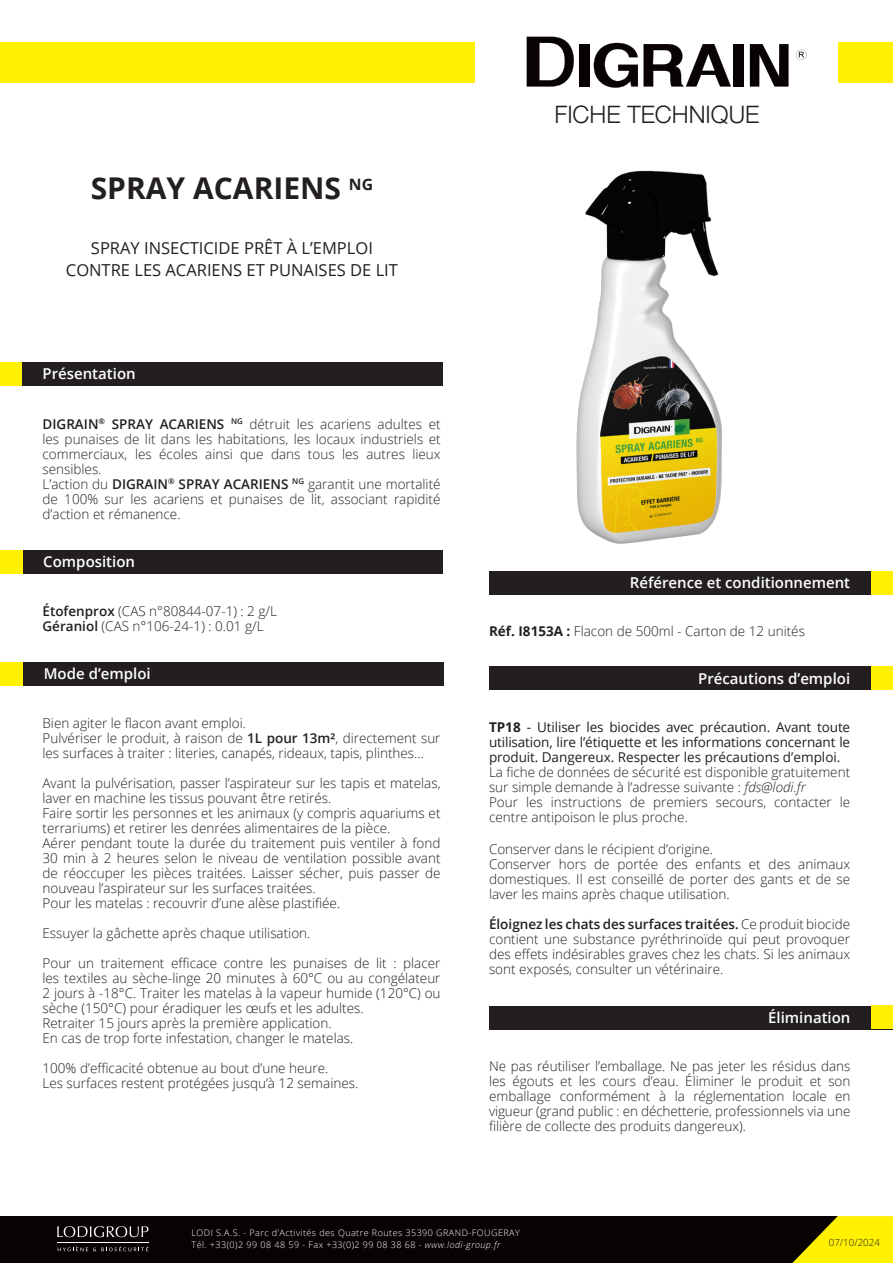
<style>
.page{position:relative;width:893px;height:1263px;background:#fff}
.page>*{position:absolute;margin:0;border:0;box-sizing:border-box;transform-origin:0 0}
.t1{font:700 30px "Open Sans";color:#231f20}
.t2{font:300 24px "Helvetica Neue";color:#231f20}
.t3{font:16.5px "Open Sans";color:#231f20}
.t4{font:600 15px "Open Sans";color:#fff}
.PARAGRAPHE_TEXTE{font:300 13.5px/15px "Open Sans";color:#231f20;text-align:justify}
.t5{font:13.5px/15px "Open Sans";color:#231f20;text-align:justify}
.TEXTE_COURANT{font:300 13.5px "Open Sans";color:#231f20}
.t6{font:300 9.75px "Open Sans";color:#231f20}
.t7{font:300 9px "Open Sans";letter-spacing:.05em;color:#fff}
.s1{font-weight:600}
.s2{font-weight:700}
.s3{font-style:italic}
</style>
<div class="page">
<div style="left:0;top:42px;width:475px;height:41px;background:#fff101"></div>
<div style="left:839px;top:42px;width:54px;height:41px;background:#fff101"></div>
<div style="left:489px;top:571px;width:404px;height:23px;background:#231f20"></div>
<div style="left:0;top:362px;width:442px;height:24px;background:#231f20"></div>
<div style="left:0;top:362px;width:21px;height:24px;background:#fff101"></div>
<div style="left:872px;top:571px;width:21px;height:23px;background:#fff101"></div>
<div style="left:489px;top:667px;width:404px;height:23px;background:#231f20"></div>
<div style="left:872px;top:667px;width:21px;height:23px;background:#fff101"></div>
<div style="left:1px;top:662px;width:442px;height:23px;background:#231f20"></div>
<div style="left:0;top:662px;width:23px;height:23px;background:#fff101"></div>
<svg style="left:527px;top:37px;width:216px;height:51px"></svg>
<svg style="left:750px;top:44px;width:38px;height:43px"></svg>
<svg style="left:796px;top:50px;width:10px;height:10px"></svg>
<div style="left:1px;top:550px;width:442px;height:23px;background:#231f20"></div>
<div style="left:0;top:550px;width:22px;height:23px;background:#fff101"></div>
<div style="left:489px;top:1006px;width:404px;height:23px;background:#231f20"></div>
<div style="left:872px;top:1006px;width:21px;height:23px;background:#fff101"></div>
<div style="left:0;top:1216px;width:838px;height:47px;background:#080302"></div>
<svg style="left:792px;top:1216px;width:101px;height:47px"></svg>
<svg style="left:57px;top:1226px;width:91px;height:11px"></svg>
<svg style="left:58px;top:1246px;width:90px;height:5px"></svg>
<hr style="left:57px;top:1242px;width:91px;height:1px;background:#fff">
<img style="left:576px;top:170px;width:146px;height:374px">
<p class="t1" style="left:91px;top:167px;width:284px">SPRAY ACARIENS <sup>NG</sup></p>
<p class="t3" style="left:91px;top:236px;width:283px">SPRAY INSECTICIDE PRÊT À L’EMPLOI</p>
<p class="t3" style="left:66px;top:259px;width:334px">CONTRE LES ACARIENS ET PUNAISES DE LIT</p>
<p class="t4" style="left:43px;top:364px;width:95px">Présentation</p>
<p class="PARAGRAPHE_TEXTE" style="left:43px;top:416px;width:400px"><span class="s1">DIGRAIN</span><sup>®</sup> <span class="s1">SPRAY ACARIENS</span> <sup>NG</sup> détruit les acariens adultes et les punaises de lit dans les habitations, les locaux industriels et commerciaux, les écoles ainsi que dans tous les autres lieux sensibles.</p>
<p class="PARAGRAPHE_TEXTE" style="left:43px;top:476px;width:400px">L’action du <span class="s1">DIGRAIN</span><sup>®</sup> <span class="s1">SPRAY ACARIENS</span> <sup>NG</sup> garantit une mortalité de 100% sur les acariens et punaises de lit, associant rapidité d’action et rémanence.</p>
<p class="t4" style="left:43px;top:551px;width:93px">Composition</p>
<p class="PARAGRAPHE_TEXTE" style="left:43px;top:603px;width:236px"><span class="s1">Étofenprox</span> (CAS n°80844-07-1) : 2 g/L</p>
<p class="PARAGRAPHE_TEXTE" style="left:43px;top:618px;width:223px"><span class="s1">Géraniol</span> (CAS n°106-24-1) : 0.01 g/L</p>
<p class="t4" style="left:44px;top:663px;width:108px">Mode d’emploi</p>
<p class="PARAGRAPHE_TEXTE" style="left:43px;top:715px;width:205px">Bien agiter le flacon avant emploi.</p>
<p class="PARAGRAPHE_TEXTE" style="left:43px;top:730px;width:400px">Pulvériser le produit, à raison de <span class="s1">1L pour 13m²</span>, directement sur les surfaces à traiter : literies, canapés, rideaux, tapis, plinthes...</p>
<p class="PARAGRAPHE_TEXTE" style="left:43px;top:775px;width:400px">Avant la pulvérisation, passer l’aspirateur sur les tapis et matelas, laver en machine les tissus pouvant être retirés.</p>
<p class="PARAGRAPHE_TEXTE" style="left:43px;top:805px;width:400px">Faire sortir les personnes et les animaux (y compris aquariums et terrariums) et retirer les denrées alimentaires de la pièce.</p>
<p class="PARAGRAPHE_TEXTE" style="left:43px;top:835px;width:400px">Aérer pendant toute la durée du traitement puis ventiler à fond 30 min à 2 heures selon le niveau de ventilation possible avant de réoccuper les pièces traitées. Laisser sécher, puis passer de nouveau l’aspirateur sur les surfaces traitées.</p>
<p class="PARAGRAPHE_TEXTE" style="left:43px;top:895px;width:299px">Pour les matelas : recouvrir d’une alèse plastifiée.</p>
<p class="PARAGRAPHE_TEXTE" style="left:43px;top:925px;width:269px">Essuyer la gâchette après chaque utilisation.</p>
<p class="PARAGRAPHE_TEXTE" style="left:43px;top:955px;width:400px">Pour un traitement efficace contre les punaises de lit : placer les textiles au sèche-linge 20 minutes à 60°C ou au congélateur 2 jours à -18°C. Traiter les matelas à la vapeur humide (120°C) ou sèche (150°C) pour éradiquer les œufs et les adultes.</p>
<p class="PARAGRAPHE_TEXTE" style="left:43px;top:1015px;width:291px">Retraiter 15 jours après la première application.</p>
<p class="PARAGRAPHE_TEXTE" style="left:43px;top:1030px;width:312px">En cas de trop forte infestation, changer le matelas.</p>
<p class="PARAGRAPHE_TEXTE" style="left:43px;top:1060px;width:287px">100% d’efficacité obtenue au bout d’une heure.</p>
<p class="PARAGRAPHE_TEXTE" style="left:43px;top:1075px;width:317px">Les surfaces restent protégées jusqu’à 12 semaines.</p>
<p class="t2" style="left:554px;top:95px;width:206px">FICHE TECHNIQUE</p>
<p class="t4" style="left:630px;top:572px;width:222px">Référence et conditionnement</p>
<p class="TEXTE_COURANT" style="left:489px;top:621px;width:317px"><span class="s2">Réf. I8153A :</span> Flacon de 500ml - Carton de 12 unités</p>
<p class="t4" style="left:698px;top:668px;width:154px">Précautions d’emploi</p>
<p class="t5" style="left:489px;top:719px;width:363px"><span class="s2">TP18</span> - Utiliser les biocides avec précaution. Avant toute utilisation, lire l’étiquette et les informations concernant le produit. Dangereux. Respecter les précautions d’emploi.</p>
<p class="PARAGRAPHE_TEXTE" style="left:489px;top:764px;width:363px">La fiche de données de sécurité est disponible gratuitement sur simple demande à l’adresse suivante : <span class="s3">fds@lodi.fr</span></p>
<p class="PARAGRAPHE_TEXTE" style="left:489px;top:794px;width:363px">Pour les instructions de premiers secours, contacter le centre antipoison le plus proche.</p>
<p class="PARAGRAPHE_TEXTE" style="left:489px;top:841px;width:226px">Conserver dans le récipient d’origine.</p>
<p class="PARAGRAPHE_TEXTE" style="left:489px;top:856px;width:363px">Conserver hors de portée des enfants et des animaux domestiques. Il est conseillé de porter des gants et de se laver les mains après chaque utilisation.</p>
<p class="PARAGRAPHE_TEXTE" style="left:489px;top:916px;width:363px"><span class="s1">Éloignez les chats des surfaces traitées.</span> Ce produit biocide contient une substance pyréthrinoïde qui peut provoquer des effets indésirables graves chez les chats. Si les animaux sont exposés, consulter un vétérinaire.</p>
<p class="t4" style="left:768px;top:1007px;width:84px">Élimination</p>
<p class="PARAGRAPHE_TEXTE" style="left:489px;top:1058px;width:363px">Ne pas réutiliser l’emballage. Ne pas jeter les résidus dans les égouts et les cours d’eau. Éliminer le produit et son emballage conformément à la réglementation locale en vigueur (grand public : en déchetterie, professionnels via une filière de collecte des produits dangereux).</p>
<p class="t7" style="left:192px;top:1227px;width:330px">LODI S.A.S. - Parc d’Activités des Quatre Routes 35390 GRAND-FOUGERAY</p>
<p class="t7" style="left:192px;top:1239px;width:310px">Tél. +33(0)2 99 08 48 59 - Fax +33(0)2 99 08 38 68 - <span class="s3">www.lodi-group.fr</span></p>
<p class="t6" style="left:829px;top:1236px;width:53px">07/10/2024</p>
</div>
